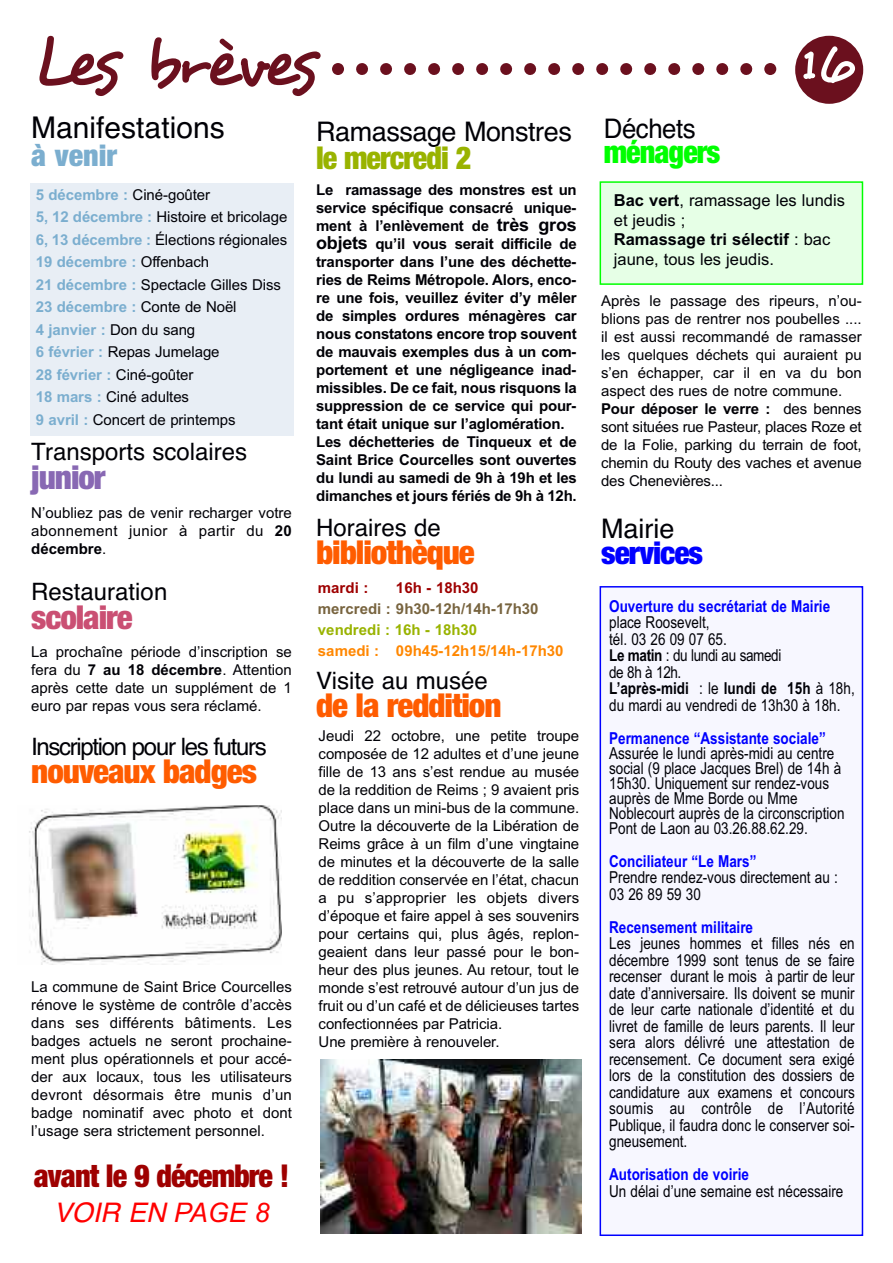
<style>
.page{position:relative;width:893px;height:1263px;background:#fff}
.page>*{position:absolute;margin:0;border:0;box-sizing:border-box;transform-origin:0 0}
.t1{font:72px "Desyrel";letter-spacing:-.09em;color:#6b101e}
.t2{font:54px "Desyrel";color:#fff}
.t3{font:900 condensed 33px "Helvetica Neue";letter-spacing:-.03em;color:#ff5c00}
.t4{font:900 condensed 33px "Helvetica Neue";letter-spacing:-.03em;color:#ca4f73}
.t5{font:900 condensed 33px "Helvetica Neue";letter-spacing:-.03em;color:#8868b3}
.t6{font:900 condensed 31.5px "Helvetica Neue";letter-spacing:-.03em;color:#9e0000;scale:.96 1}
.t7{font:900 condensed 31.5px "Helvetica Neue";letter-spacing:-.03em;color:#99b300;scale:.96 1}
.t8{font:900 condensed 31.5px "Helvetica Neue";letter-spacing:-.03em;color:#00f}
.t9{font:900 condensed 31.5px "Helvetica Neue";letter-spacing:-.03em;color:#0f0;scale:.96 1}
.t10{font:30px "Helvetica";color:#000006}
.t11{font:900 condensed 30px "Helvetica Neue";color:#7baecf}
.t12{font:27px "Helvetica";letter-spacing:-.015em;color:#000006}
.t13{font:italic 27px "Helvetica";color:#f00}
.t14{font:27px "Helvetica";letter-spacing:-.015em;color:#000006;scale:.96 1}
.t15{font:24px "Helvetica";color:#000006}
.t16{font:24px "Helvetica";letter-spacing:-.055em;color:#000006}
.t17{font:16.5px/16.5px "Arial Narrow";color:#000006}
.t18{font:700 16.5px "Arial Narrow";color:#00f}
.t19{font:16.5px/19.8px "Arial";color:#000006}
.t20{font:15px/18px "Arial";letter-spacing:-.005em;color:#000006;text-align:justify}
.t21{font:700 15px/18px "Arial";letter-spacing:-.015em;color:#000006}
.t22{font:700 15px "Arial";color:#ff8700}
.t23{font:700 15px "Arial";color:#78643f}
.t24{font:700 15px "Arial";color:#99b300}
.t25{font:700 15px "Arial";color:#9e0000}
.s1{font-weight:700}
.s2{font-size:18px}
.s3{font-weight:700;color:#7baecf}
.s4{font-family:"Arial"}
</style>
<div class="page">
<div style="left:795px;top:36px;width:68px;height:68px;background:#6b101e;border-radius:50%"></div>
<svg style="left:332px;top:63px;width:421px;height:12px"></svg>
<svg style="left:764px;top:63px;width:12px;height:12px"></svg>
<div style="left:601px;top:183px;width:261px;height:100px;background:#e6ffe6"></div>
<div style="left:600px;top:181px;width:263px;height:104px;border:2px solid #0f0"></div>
<div style="left:30px;top:183px;width:263px;height:252px;background:#e8eef5"></div>
<div style="left:601px;top:587px;width:261px;height:647px;background:#f7f7ff"></div>
<div style="left:600px;top:586px;width:263px;height:650px;border:2px solid #00f"></div>
<img style="left:29px;top:805px;width:252px;height:160px">
<img style="left:321px;top:1059px;width:260px;height:174px">
<h1 class="t1" style="left:33px;top:17px;width:285px">Les brèves</h1>
<h2 class="t2" style="left:798px;top:29px;width:58px">16</h2>
<h3 class="t14" style="left:604px;top:113px;width:97px">Déchets</h3>
<h3 class="t9" style="left:604px;top:133px;width:123px">ménagers</h3>
<p class="t19" style="left:614px;top:190px;width:233px"><span class="s1">Bac vert</span>, ramassage les lundis et jeudis ;<br><span class="s1">Ramassage tri sélectif</span> : bac jaune, tous les jeudis.</p>
<h3 class="t10" style="left:31px;top:110px;width:195px">Manifestations</h3>
<h3 class="t11" style="left:31px;top:137px;width:87px">à venir</h3>
<h3 class="t12" style="left:316px;top:116px;width:257px">Ramassage Monstres</h3>
<h3 class="t7" style="left:316px;top:139px;width:163px">le mercredi 2</h3>
<p class="t21" style="left:316px;top:181px;width:262px">Le ramassage des monstres est un service spécifique consacré unique&shy;ment à l’enlèvement de <span class="s2">très gros objets</span> qu’il vous serait difficile de transporter dans l’une des déchette&shy;ries de Reims Métropole. Alors, enco&shy;re une fois, veuillez éviter d’y mêler de simples ordures ménagères car nous constatons encore trop souvent de mauvais exemples dus à un com&shy;portement et une négligeance inad&shy;missibles. De ce fait, nous risquons la suppression de ce service qui pour&shy;tant était unique sur l’aglomération.<br>Les déchetteries de Tinqueux et de Saint Brice Courcelles sont ouvertes du lundi au samedi de 9h à 19h et les dimanches et jours fériés de 9h à 12h.</p>
<p class="t20" style="left:36px;top:183px;width:253px;line-height:22.5px;text-align:left"><span class="s3">5 décembre :</span> Ciné-goûter<br><span class="s3">5, 12 décembre :</span> Histoire et bricolage<br><span class="s3">6, 13 décembre :</span> Élections régionales<br><span class="s3">19 décembre :</span> Offenbach<br><span class="s3">21 décembre :</span> Spectacle Gilles Diss<br><span class="s3">23 décembre :</span> Conte de Noël<br><span class="s3">4 janvier :</span> Don du sang<br><span class="s3">6 février :</span> Repas Jumelage<br><span class="s3">28 février :</span> Ciné-goûter<br><span class="s3">18 mars :</span> Ciné adultes<br><span class="s3">9 avril :</span> Concert de printemps</p>
<p class="t20" style="left:601px;top:292px;width:262px;text-align:left">Après le passage des ripeurs, n’ou&shy;blions pas de rentrer nos poubelles .... il est aussi recommandé de ramasser les quelques déchets qui auraient pu s’en échapper, car il en va du bon aspect des rues de notre commune.<br><span class="s1">Pour déposer le verre :</span> des bennes sont situées rue Pasteur, places Roze et de la Folie, parking du terrain de foot, chemin du Routy des vaches et avenue des Chenevières...</p>
<h3 class="t15" style="left:31px;top:438px;width:217px">Transports scolaires</h3>
<h3 class="t5" style="left:31px;top:456px;width:76px">junior</h3>
<p class="t20" style="left:31px;top:504px;width:262px">N’oubliez pas de venir recharger votre abonnement junior à partir du <span class="s1">20 décembre</span>.</p>
<h3 class="t15" style="left:31px;top:578px;width:138px">Restauration</h3>
<h3 class="t4" style="left:31px;top:597px;width:103px">scolaire</h3>
<p class="t20" style="left:31px;top:642px;width:262px">La prochaîne période d’inscription se fera du <span class="s1">7 au 18 décembre</span>. Attention après cette date un supplément de 1 euro par repas vous sera réclamé.</p>
<h3 class="t16" style="left:31px;top:732px;width:237px">Inscription pour les futurs</h3>
<h3 class="t3" style="left:31px;top:751px;width:227px">nouveaux badges</h3>
<p class="t20" style="left:31px;top:978px;width:262px">La commune de Saint Brice Courcelles rénove le système de contrôle d’accès dans ses différents bâtiments. Les badges actuels ne seront prochaine&shy;ment plus opérationnels et pour accé&shy;der aux locaux, tous les utilisateurs devront désormais être munis d’un badge nominatif avec photo et dont l’usage sera strictement personnel.</p>
<h3 class="t6" style="left:34px;top:1157px;width:267px">avant le 9 décembre !</h3>
<h3 class="t13" style="left:54px;top:1197px;width:217px">VOIR EN <span class="s4">PAGE 8</span></h3>
<h3 class="t15" style="left:316px;top:513px;width:126px">Horaires de</h3>
<h3 class="t3" style="left:316px;top:532px;width:160px">bibliothèque</h3>
<p class="t25" style="left:318px;top:579px;width:52px">mardi :</p>
<p class="t25" style="left:396px;top:579px;width:84px">16h - 18h30</p>
<p class="t23" style="left:318px;top:600px;width:222px">mercredi : 9h30-12h/14h-17h30</p>
<p class="t24" style="left:318px;top:621px;width:161px">vendredi : 16h - 18h30</p>
<p class="t22" style="left:318px;top:642px;width:247px">samedi : 09h45-12h15/14h-17h30</p>
<h3 class="t15" style="left:316px;top:666px;width:173px">Visite au musée</h3>
<h3 class="t3" style="left:316px;top:685px;width:187px">de la reddition</h3>
<p class="t20" style="left:319px;top:727px;width:262px;text-align:left">Jeudi 22 octobre, une petite troupe composée de 12 adultes et d’une jeune fille de 13 ans s’est rendue au musée de la reddition de Reims ; 9 avaient pris place dans un mini-bus de la commune.<br>Outre la découverte de la Libération de Reims grâce à un film d’une vingtaine de minutes et la découverte de la salle de reddition conservée en l’état, chacun a pu s’approprier les objets divers d’époque et faire appel à ses souvenirs pour certains qui, plus âgés, replon&shy;geaient dans leur passé pour le bon&shy;heur des plus jeunes. Au retour, tout le monde s’est retrouvé autour d’un jus de fruit ou d’un café et de délicieuses tartes confectionnées par Patricia.<br>Une première à renouveler.</p>
<h3 class="t12" style="left:601px;top:513px;width:75px">Mairie</h3>
<h3 class="t8" style="left:601px;top:533px;width:104px">services</h3>
<p class="t18" style="left:609px;top:596px;width:223px">Ouverture du secrétariat de Mairie</p>
<p class="t17" style="left:609px;top:614px;width:247px">place Roosevelt,<br>tél. 03 26 09 07 65.<br><span class="s1">Le matin</span> : du lundi au samedi<br>de 8h à 12h.<br><span class="s1">L’après-midi</span> : le <span class="s1">lundi de 15h</span> à 18h, du mardi au vendredi de 13h30 à 18h.</p>
<p class="t18" style="left:609px;top:728px;width:218px">Permanence “Assistante sociale”</p>
<p class="t17" style="left:609px;top:745px;width:237px;line-height:15px">Assurée le lundi après-midi au centre social (9 place Jacques Brel) de 14h à 15h30. Uniquement sur rendez-vous auprès de Mme Borde ou Mme Noblecourt auprès de la circonscription Pont de Laon au 03.26.88.62.29.</p>
<p class="t18" style="left:609px;top:851px;width:149px">Conciliateur “Le Mars”</p>
<p class="t17" style="left:609px;top:869px;width:230px">Prendre rendez-vous directement au :<br>03 26 89 59 30</p>
<p class="t18" style="left:609px;top:917px;width:146px">Recensement militaire</p>
<p class="t17" style="left:609px;top:935px;width:247px;text-align:justify">Les jeunes hommes et filles nés en décembre 1999 sont tenus de se faire recenser durant le mois à partir de leur date d’anniversaire. Ils doivent se munir de leur carte nationale d’identité et du livret de famille de leurs parents. Il leur sera alors délivré une attestation de recensement. Ce document sera exigé lors de la constitution des dossiers de candidature aux examens et concours soumis au contrôle de l’Autorité Publique, il faudra donc le conserver soi&shy;gneusement.</p>
<p class="t18" style="left:609px;top:1165px;width:141px">Autorisation de voirie</p>
<p class="t17" style="left:609px;top:1183px;width:236px">Un délai d’une semaine est nécessaire</p>
</div>
